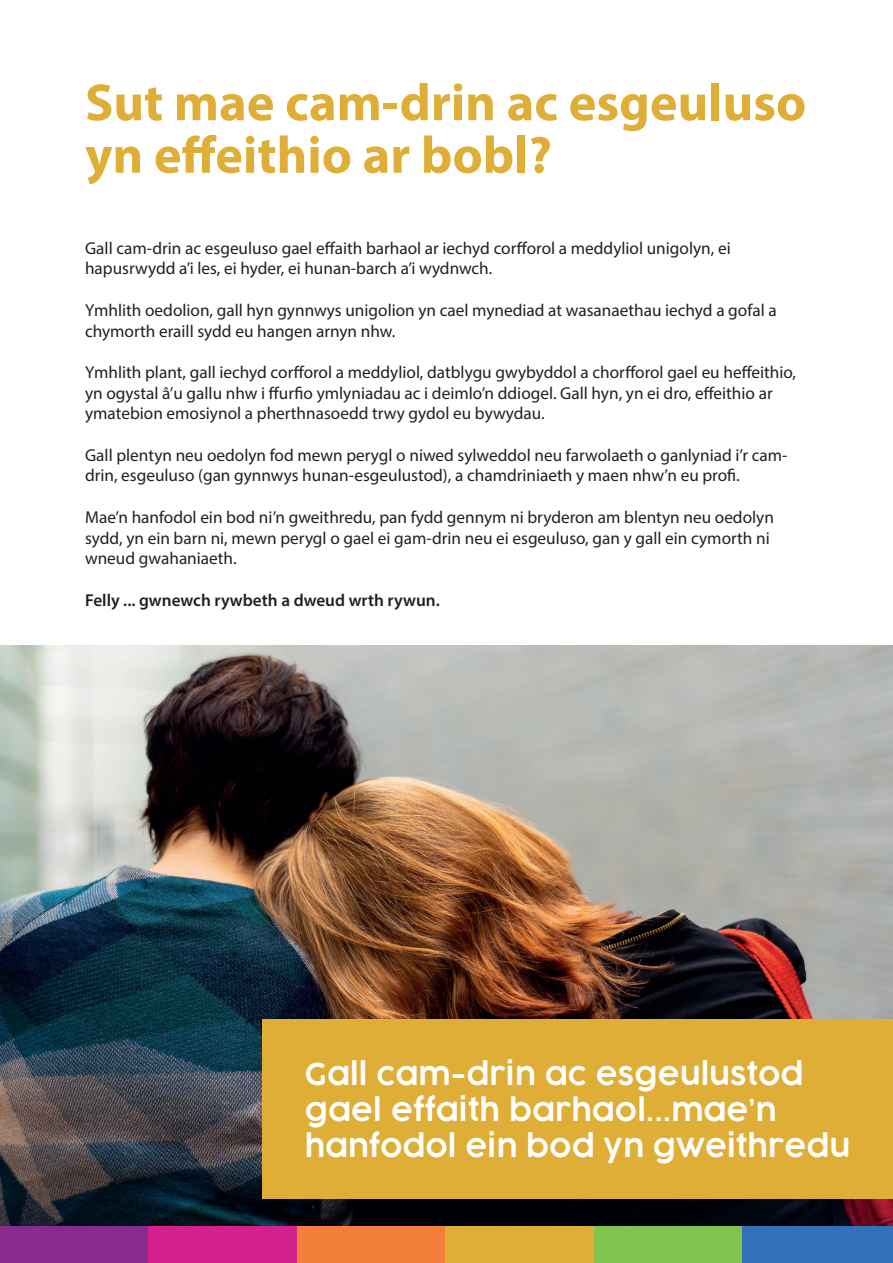
<style>
.page{position:relative;width:893px;height:1263px;background:#fff}
.page>*{position:absolute;margin:0;border:0;box-sizing:border-box;transform-origin:0 0}
.t1{font:700 52.5px/52.5px "Myriad Pro";color:#deae36}
.t2{font:600 30px/36px "COCOGOOSE";color:#fff}
.t3{font:17.25px/20.7px "Myriad Pro";color:#231f20}
.t4{font:600 17.25px "Myriad Pro";color:#231f20}
</style>
<div class="page">
<img style="left:0;top:645px;width:893px;height:582px">
<div style="left:0;top:1227px;width:150px;height:36px;background:#892a90"></div>
<div style="left:149px;top:1227px;width:150px;height:36px;background:#d4218e"></div>
<div style="left:297px;top:1227px;width:150px;height:36px;background:#f37f3a"></div>
<div style="left:446px;top:1227px;width:150px;height:36px;background:#deae36"></div>
<div style="left:594px;top:1227px;width:150px;height:36px;background:#80c44e"></div>
<div style="left:743px;top:1227px;width:150px;height:36px;background:#3271b9"></div>
<div style="left:262px;top:1020px;width:631px;height:179px;background:#deae36"></div>
<p class="t1" style="left:85px;top:75px;width:723px">Sut mae cam-drin ac esgeuluso yn effeithio ar bobl?</p>
<p class="t3" style="left:85px;top:237px;width:647px">Gall cam-drin ac esgeuluso gael effaith barhaol ar iechyd corfforol a meddyliol unigolyn, ei hapusrwydd a’i les, ei hyder, ei hunan-barch a’i wydnwch.</p>
<p class="t3" style="left:85px;top:299px;width:693px">Ymhlith oedolion, gall hyn gynnwys unigolion yn cael mynediad at wasanaethau iechyd a gofal a chymorth eraill sydd eu hangen arnyn nhw.</p>
<p class="t3" style="left:85px;top:361px;width:713px">Ymhlith plant, gall iechyd corfforol a meddyliol, datblygu gwybyddol a chorfforol gael eu heffeithio, yn ogystal â’u gallu nhw i ffurfio ymlyniadau ac i deimlo’n ddiogel. Gall hyn, yn ei dro, effeithio ar ymatebion emosiynol a pherthnasoedd trwy gydol eu bywydau.</p>
<p class="t3" style="left:85px;top:444px;width:704px">Gall plentyn neu oedolyn fod mewn perygl o niwed sylweddol neu farwolaeth o ganlyniad i’r cam&shy;drin, esgeuluso (gan gynnwys hunan-esgeulustod), a chamdriniaeth y maen nhw’n eu profi.</p>
<p class="t3" style="left:85px;top:506px;width:690px">Mae’n hanfodol ein bod ni’n gweithredu, pan fydd gennym ni bryderon am blentyn neu oedolyn sydd, yn ein barn ni, mewn perygl o gael ei gam-drin neu ei esgeuluso, gan y gall ein cymorth ni wneud gwahaniaeth.</p>
<p class="t4" style="left:85px;top:589px;width:356px">Felly ... gwnewch rywbeth a dweud wrth rywun.</p>
<p class="t2" style="left:305px;top:1056px;width:547px">Gall cam-drin ac esgeulustod gael effaith barhaol...mae’n hanfodol ein bod yn gweithredu</p>
</div>
